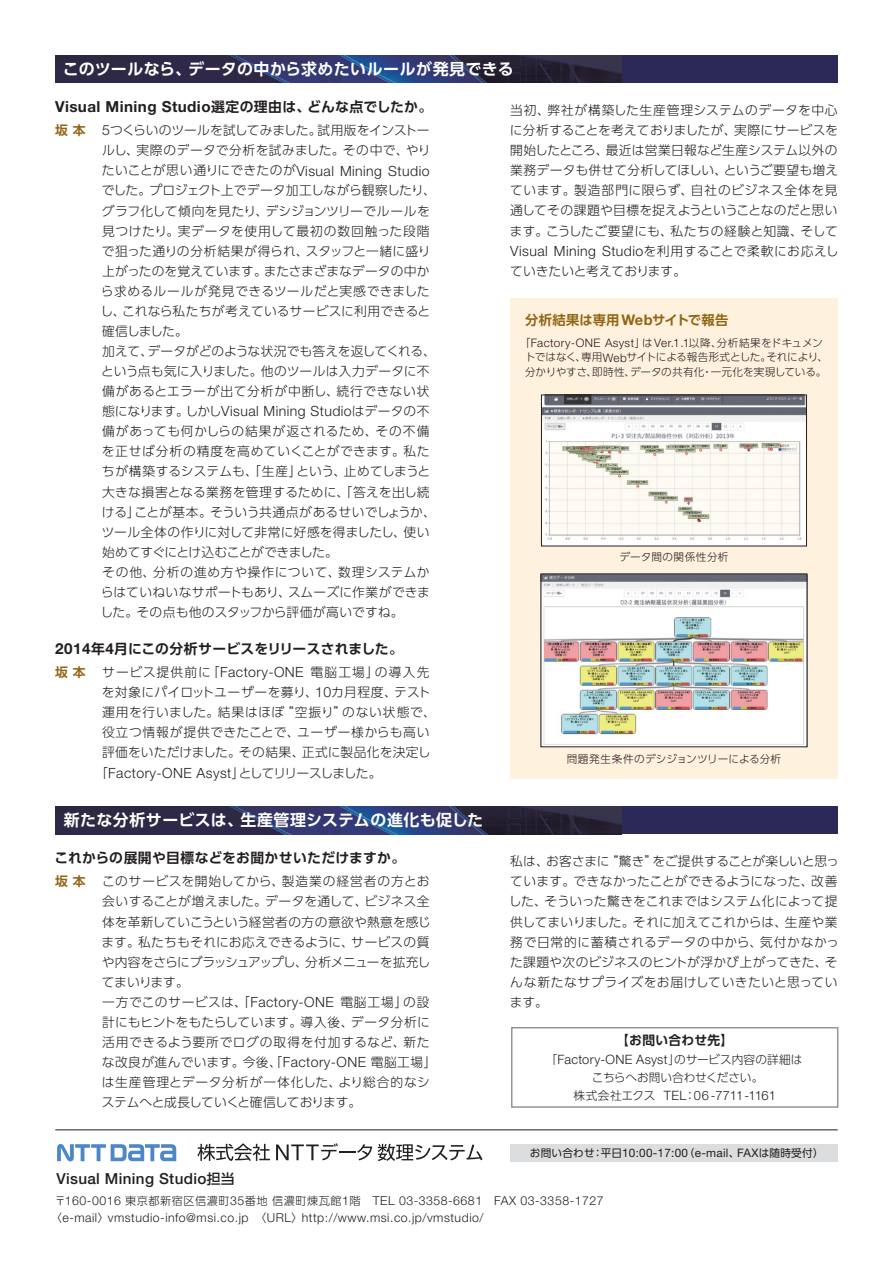
<style>
.page{position:relative;width:893px;height:1263px;background:#fff}
.page>*{position:absolute;margin:0;border:0;box-sizing:border-box;transform-origin:0 0}
.t1{font:700 15.9px "UD Shin Go Pro De";letter-spacing:.025em;color:#fff}
.t2{font:700 15.3px "Helvetica Neue";letter-spacing:.025em;color:#231f20}
.t3{font:500 15.3px "Helvetica Neue";letter-spacing:.025em;color:#231f20}
.t4{font:300 14.1px "Helvetica Neue";letter-spacing:.03em;color:#231f20}
.t5{font:700 13.8px "UD Shin Go Pro De";letter-spacing:.015em;color:#231f20}
.t6{font:700 13.35px "UD Shin Go Pro De";letter-spacing:.015em;color:#926514}
.t7{font:300 12.9px "Helvetica Neue";letter-spacing:.02em;color:#231f20}
.t8{font:300 12.75px/20.1px "UD Shin Go Pro";letter-spacing:.015em;color:#231f20}
.t9{font:300 12.75px/20.1px "UD Shin Go Pro";letter-spacing:.035em;color:#231f20}
.t10{font:300 12.75px "UD Shin Go Pro";letter-spacing:-.015em;color:#231f20}
.t11{font:700 12.75px "UD Shin Go Pro De";letter-spacing:.03em;color:#231f20}
.t12{font:300 12.3px/17px "Helvetica Neue";letter-spacing:.04em;color:#231f20}
.t13{font:300 11.7px "Helvetica Neue";letter-spacing:.035em;color:#231f20}
.t14{font:11.7px "Helvetica Neue";letter-spacing:.025em;color:#231f20}
.t15{font:300 11.7px "UD Shin Go Pro";letter-spacing:-.015em;color:#231f20}
.t16{font:300 10.65px/14.9px "UD Shin Go Pro";letter-spacing:-.005em;color:#231f20}
.t17{font:300 10.65px "UD Shin Go Pro";letter-spacing:.035em;color:#231f20}
.s1{font-family:"UD Shin Go Pro De";font-size:13.8px}
.s2{font-family:"UD Shin Go Pro De";font-weight:700;color:#926514}
.s3{font-family:"Helvetica Neue";font-size:14.1px}
.s4{font-family:"UD Shin Go Pro";font-size:12.75px}
.s5{font-family:"Helvetica Neue";font-size:15.3px}
.s6{font-family:"UD Shin Go Pro";font-size:13.8px}
.s7{font-family:"Helvetica Neue";font-size:14.7px}
.s8{font-family:"UD Shin Go Pro";font-size:10.65px}
.s9{font-family:"Helvetica Neue";font-size:11.7px}
.s10{font-family:"UD Shin Go Pro";font-size:11.7px}
.s11{font-family:"UD Shin Go Pro";font-size:11.1px}
</style>
<div class="page">
<div style="left:510px;top:1144px;width:328px;height:17px;background:#dcdddf"></div>
<hr style="left:55px;top:1129px;width:783px;height:1px;background:#231f20">
<svg style="left:57px;top:1144px;width:119px;height:17px"></svg>
<svg style="left:197px;top:1143px;width:73px;height:18px"></svg>
<svg style="left:276px;top:1143px;width:96px;height:17px"></svg>
<svg style="left:378px;top:1144px;width:104px;height:17px"></svg>
<div style="left:510px;top:299px;width:328px;height:480px;background:#fef1dd"></div>
<img style="left:543px;top:397px;width:262px;height:147px">
<div style="left:541px;top:395px;width:266px;height:151px;border:1px solid #231f20"></div>
<img style="left:543px;top:576px;width:262px;height:169px">
<div style="left:541px;top:574px;width:266px;height:173px;border:1px solid #231f20"></div>
<div style="left:55px;top:806px;width:783px;height:28px;background:#2b2957"></div>
<img style="left:55px;top:806px;width:566px;height:28px">
<div style="left:55px;top:55px;width:783px;height:28px;background:#2b2957"></div>
<img style="left:55px;top:55px;width:566px;height:28px">
<div style="left:511px;top:1027px;width:327px;height:81px;border:2px solid #939598"></div>
<p class="t1" style="left:63px;top:56px;width:452px">このツールなら、データの中から求めたいルールが発見できる</p>
<p class="t2" style="left:55px;top:97px;width:378px">Visual Mining Studio<span class="s1">選定の理由は、どんな点でしたか。</span></p>
<p class="t8" style="left:55px;top:120px;width:377px;text-align:right"><span class="s2">坂本</span> <span class="s3">5</span>つくらいのツールを試してみました。試用版をインストールし、実際のデータで分析を試みました。その中で、やり</p>
<p class="t4" style="left:102px;top:162px;width:329px"><span class="s4">たいことが思い通りにできたのが</span>Visual Mining Studio</p>
<p class="t8" style="left:101px;top:180px;width:337px">でした。プロジェクト上でデータ加工しながら観察したり、グラフ化して傾向を見たり、デシジョンツリーでルールを見つけたり。実データを使用して最初の数回触った段階で狙った通りの分析結果が得られ、スタッフと一緒に盛り上がったのを覚えています。またさまざまなデータの中から求めるルールが発見できるツールだと実感できましたし、これなら私たちが考えているサービスに利用できると確信しました。<br>加えて、データがどのような状況でも答えを返してくれる、という点も気に入りました。他のツールは入力データに不備があるとエラーが出て分析が中断し、続行できない状</p>
<p class="t4" style="left:102px;top:403px;width:329px"><span class="s4">態になります。しかし</span>Visual Mining Studio<span class="s4">はデータの不</span></p>
<p class="t8" style="left:101px;top:421px;width:337px">備があっても何かしらの結果が返されるため、その不備を正せば分析の精度を高めていくことができます。私たちが構築するシステムも、「生産」という、止めてしまうと大きな損害となる業務を管理するために、「答えを出し続ける」ことが基本。そういう共通点があるせいでしょうか、ツール全体の作りに対して非常に好感を得ましたし、使い始めてすぐにとけ込むことができました。<br>その他、分析の進め方や操作について、数理システムからはていねいなサポートもあり、スムーズに作業ができました。その点も他のスタッフから評価が高いですね。</p>
<p class="t5" style="left:55px;top:637px;width:349px"><span class="s5">2014</span>年<span class="s5">4</span>月にこの分析サービスをリリースされました。</p>
<p class="t9" style="left:102px;top:662px;width:336px;text-indent:-46px"><span class="s2">坂本</span> サービス提供前に「<span class="s3">Factory-ONE</span> 電脳工場」の導入先を対象にパイロットユーザーを募り、<span class="s3">10</span>カ月程度、テスト運用を行いました。結果はほぼ“空振り”のない状態で、役立つ情報が提供できたことで、ユーザー様からも高い評価をいただけました。その結果、正式に製品化を決定し</p>
<p class="t4" style="left:95px;top:764px;width:288px"><span class="s4">「</span>Factory-ONE Asyst<span class="s4">」としてリリースしました。</span></p>
<p class="t1" style="left:64px;top:807px;width:421px">新たな分析サービスは、生産管理システムの進化も促した</p>
<p class="t5" style="left:55px;top:846px;width:352px">これからの展開や目標などをお聞かせいただけますか。</p>
<p class="t8" style="left:102px;top:871px;width:336px;text-indent:-46px"><span class="s2">坂本</span> このサービスを開始してから、製造業の経営者の方とお会いすることが増えました。データを通して、ビジネス全体を革新していこうという経営者の方の意欲や熱意を感じます。私たちもそれにお応えできるように、サービスの質や内容をさらにブラッシュアップし、分析メニューを拡充してまいります。<br>一方でこのサービスは、「<span class="s3">Factory-ONE</span> 電脳工場」の設計にもヒントをもたらしています。導入後、データ分析に活用できるよう要所でログの取得を付加するなど、新たな改良が進んでいます。今後、「<span class="s3">Factory-ONE</span> 電脳工場」は生産管理とデータ分析が一体化した、より総合的なシステムへと成長していくと確信しております。</p>
<p class="t3" style="left:56px;top:1170px;width:180px">Visual Mining Studio<span class="s6">担当</span></p>
<p class="t8" style="left:510px;top:100px;width:330px;text-align:justify">当初、弊社が構築した生産管理システムのデータを中心に分析することを考えておりましたが、実際にサービスを開始したところ、最近は営業日報など生産システム以外の業務データも併せて分析してほしい、というご要望も増えています。製造部門に限らず、自社のビジネス全体を見通してその課題や目標を捉えようということなのだと思います。こうしたご要望にも、私たちの経験と知識、そして</p>
<p class="t4" style="left:510px;top:242px;width:330px">Visual Mining Studio<span class="s4">を利用することで柔軟にお応えし</span></p>
<p class="t10" style="left:510px;top:261px;width:178px">ていきたいと考えております。</p>
<p class="t6" style="left:525px;top:309px;width:205px">分析結果は専用<span class="s7">Web</span>サイトで報告</p>
<p class="t13" style="left:520px;top:335px;width:304px"><span class="s8">「</span>Factory-ONE Asyst<span class="s8">」は</span>Ver.1.1<span class="s8">以降、分析結果をドキュメン</span></p>
<p class="t16" style="left:525px;top:350px;width:304px">トではなく、専用<span class="s9">Web</span>サイトによる報告形式とした。それにより、分かりやすさ、即時性、データの共有化・一元化を実現している。</p>
<p class="t17" style="left:619px;top:548px;width:111px">データ間の関係性分析</p>
<p class="t16" style="left:567px;top:751px;width:216px">問題発生条件のデシジョンツリーによる分析</p>
<p class="t8" style="left:509px;top:851px;width:332px;text-align:justify">私は、お客さまに“驚き”をご提供することが楽しいと思っています。できなかったことができるようになった、改善した、そういった驚きをこれまではシステム化によって提供してまいりました。それに加えてこれからは、生産や業務で日常的に蓄積されるデータの中から、気付かなかった課題や次のビジネスのヒントが浮かび上がってきた、そんな新たなサプライズをお届けしていきたいと思っています。</p>
<p class="t11" style="left:616px;top:1029px;width:118px">【お問い合わせ先】</p>
<p class="t7" style="left:546px;top:1052px;width:259px"><span class="s10">「</span>Factory-ONE Asyst<span class="s10">」のサービス内容の詳細は</span></p>
<p class="t15" style="left:592px;top:1068px;width:173px">こちらへお問い合わせください。</p>
<p class="t7" style="left:573px;top:1087px;width:204px"><span class="s10">株式会社エクス</span> TEL<span class="s10">：</span>06 -7711-1161</p>
<p class="t14" style="left:530px;top:1146px;width:295px"><span class="s8">お問い合わせ：平日</span>10:00-17:00<span class="s8">（</span>e-mail<span class="s8">、</span>FAX<span class="s8">は随時受付）</span></p>
<p class="t12" style="left:51px;top:1191px;width:554px;text-indent:4px"><span class="s11">〒</span>160-0016 <span class="s11">東京都新宿区信濃町</span>35<span class="s11">番地信濃町煉瓦館</span>1<span class="s11">階　</span>TEL 03-3358-6681 FAX 03-3358-1727<span class="s11">〈</span>e-mail<span class="s11">〉</span>vmstudio-info@msi.co.jp<span class="s11">　〈</span>URL<span class="s11">〉</span>http://www.msi.co.jp/vmstudio/</p>
</div>
